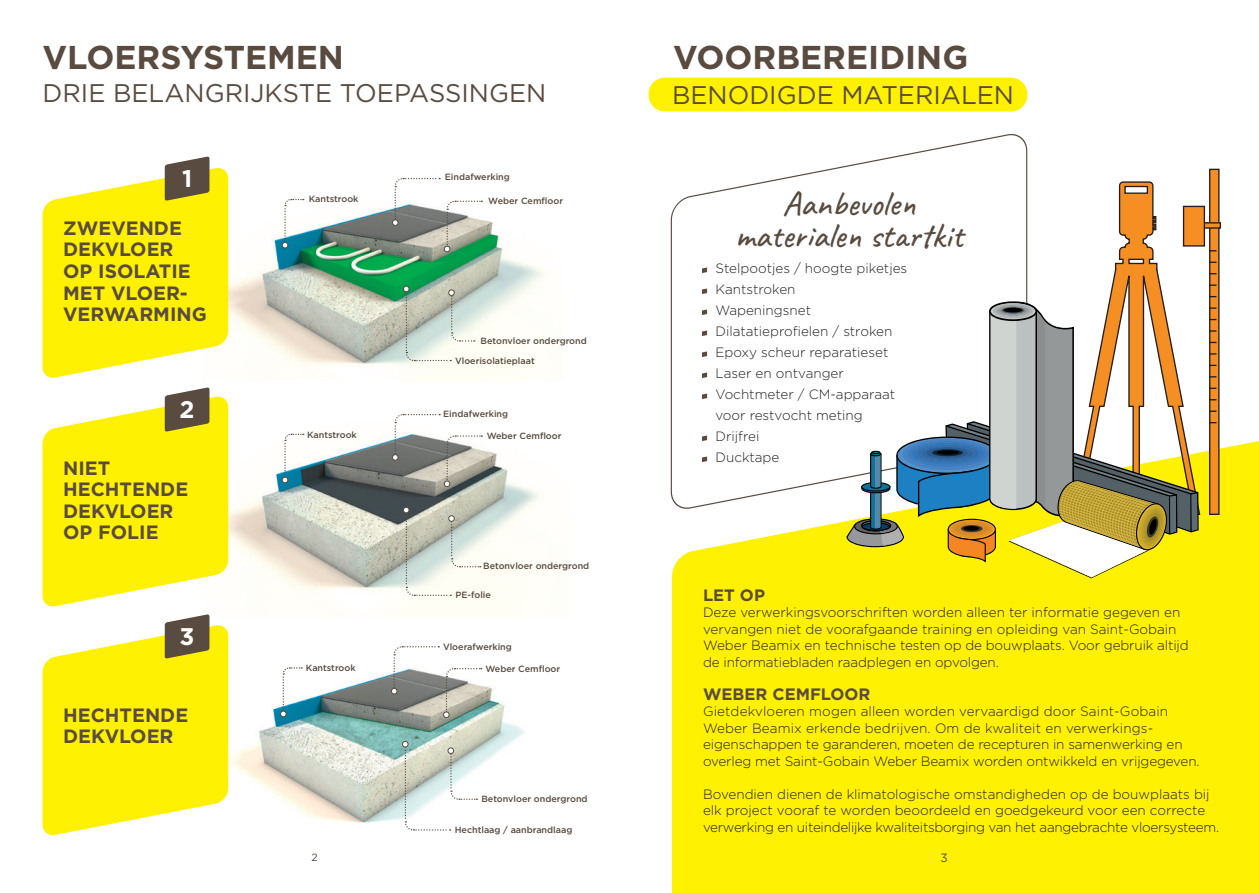
<style>
.page{position:relative;width:1259px;height:893px;background:#fff}
.page>*{position:absolute;margin:0;border:0;box-sizing:border-box;transform-origin:0 0}
.t1{font:500 34.95px/32px "Caveat";color:#594b3f;text-align:center}
.t2{font:700 33px "Gotham";color:#594b3f}
.t3{font:25.5px "Gotham";color:#594b3f}
.t4{font:700 24px "Gotham";color:#fff}
.t5{font:700 19.2px/21.6px "Gotham";color:#594b3f}
.t6{font:700 16.5px "Gotham";color:#594b3f}
.t7{font:300 13.5px/21px "Gotham";color:#231f20}
.t8{font:12px "Gotham";color:#594b3f}
.t9{font:10.5px "Gotham";color:#594b3f}
.t10{font:500 9px "Gotham";color:#594b3f}
</style>
<div class="page">
<img style="left:228px;top:189px;width:317px;height:191px">
<img style="left:228px;top:409px;width:314px;height:182px">
<img style="left:228px;top:644px;width:296px;height:179px">
<div style="left:672px;top:430px;width:587px;height:463px;background:#fff101"></div>
<svg style="left:392px;top:178px;width:90px;height:74px"></svg>
<svg style="left:403px;top:286px;width:72px;height:76px"></svg>
<svg style="left:282px;top:198px;width:22px;height:50px"></svg>
<svg style="left:392px;top:413px;width:90px;height:74px"></svg>
<svg style="left:403px;top:507px;width:78px;height:89px"></svg>
<svg style="left:282px;top:433px;width:22px;height:50px"></svg>
<svg style="left:391px;top:645px;width:91px;height:72px"></svg>
<div style="left:443px;top:711px;width:6px;height:7px;border:1px solid #594b3f;border-radius:50%"></div>
<svg style="left:402px;top:741px;width:75px;height:90px"></svg>
<svg style="left:280px;top:667px;width:22px;height:50px"></svg>
<svg style="left:43px;top:156px;width:185px;height:222px"></svg>
<svg style="left:43px;top:387px;width:185px;height:449px"></svg>
<svg style="left:670px;top:134px;width:358px;height:379px"></svg>
<div style="left:648px;top:78px;width:379px;height:34px;background:#fff101;border-radius:16px"></div>
<svg style="left:846px;top:181px;width:355px;height:398px"></svg>
<svg style="left:702px;top:267px;width:5px;height:6px"></svg>
<svg style="left:702px;top:288px;width:5px;height:6px"></svg>
<svg style="left:702px;top:309px;width:5px;height:6px"></svg>
<svg style="left:702px;top:330px;width:5px;height:6px"></svg>
<svg style="left:702px;top:351px;width:5px;height:6px"></svg>
<svg style="left:702px;top:372px;width:5px;height:6px"></svg>
<svg style="left:702px;top:393px;width:5px;height:6px"></svg>
<svg style="left:702px;top:435px;width:5px;height:6px"></svg>
<svg style="left:702px;top:456px;width:5px;height:6px"></svg>
<div style="left:1209px;top:169px;width:10px;height:345px;background:#f58e23"></div>
<div style="left:1209px;top:169px;width:10px;height:346px;border:1px solid #231f20"></div>
<div style="left:1199px;top:223px;width:21px;height:5px;background:#f58e23"></div>
<div style="left:1199px;top:222px;width:22px;height:7px;border:1px solid #231f20"></div>
<div style="left:1183px;top:206px;width:21px;height:40px;background:#f58e23"></div>
<div style="left:1182px;top:206px;width:23px;height:41px;border:1px solid #231f20"></div>
<svg style="left:1209px;top:284px;width:7px;height:2px"></svg>
<svg style="left:1209px;top:307px;width:7px;height:2px"></svg>
<svg style="left:1209px;top:330px;width:7px;height:2px"></svg>
<svg style="left:1209px;top:353px;width:7px;height:2px"></svg>
<h2 class="t2" style="left:43px;top:35px;width:303px">VLOERSYSTEMEN</h2>
<h3 class="t3" style="left:43px;top:77px;width:505px">DRIE BELANGRIJKSTE TOEPASSINGEN</h3>
<h3 class="t4" style="left:182px;top:162px;width:12px">1</h3>
<h3 class="t5" style="left:63px;top:217px;width:145px">ZWEVENDE<br>DEKVLOER<br>OP ISOLATIE<br>MET VLOER-<br>VERWARMING</h3>
<h3 class="t4" style="left:180px;top:393px;width:16px">2</h3>
<h3 class="t5" style="left:63px;top:457px;width:127px">NIET<br>HECHTENDE<br>DEKVLOER<br>OP FOLIE</h3>
<h3 class="t4" style="left:180px;top:620px;width:16px">3</h3>
<h3 class="t5" style="left:63px;top:704px;width:127px">HECHTENDE<br>DEKVLOER</h3>
<p class="t10" style="left:309px;top:193px;width:51px">Kantstrook</p>
<p class="t10" style="left:445px;top:171px;width:66px">Eindafwerking</p>
<p class="t10" style="left:488px;top:195px;width:76px">Weber Cemfloor</p>
<p class="t10" style="left:480px;top:335px;width:108px">Betonvloer ondergrond</p>
<p class="t10" style="left:455px;top:355px;width:81px">Vloerisolatieplaat</p>
<p class="t10" style="left:443px;top:408px;width:66px">Eindafwerking</p>
<p class="t10" style="left:307px;top:429px;width:51px">Kantstrook</p>
<p class="t10" style="left:487px;top:430px;width:76px">Weber Cemfloor</p>
<p class="t10" style="left:483px;top:560px;width:108px">Betonvloer ondergrond</p>
<p class="t10" style="left:455px;top:588px;width:37px">PE-folie</p>
<p class="t10" style="left:443px;top:641px;width:70px">Vloerafwerking</p>
<p class="t10" style="left:306px;top:662px;width:51px">Kantstrook</p>
<p class="t10" style="left:485px;top:663px;width:76px">Weber Cemfloor</p>
<p class="t10" style="left:481px;top:793px;width:108px">Betonvloer ondergrond</p>
<p class="t9" style="left:312px;top:850px;width:8px">2</p>
<p class="t10" style="left:455px;top:824px;width:119px">Hechtlaag / aanbrandlaag</p>
<h2 class="t2" style="left:673px;top:35px;width:297px">VOORBEREIDING</h2>
<h3 class="t3" style="left:672px;top:78px;width:343px">BENODIGDE MATERIALEN</h3>
<h1 class="t1" style="left:735px;top:188px;width:229px">Aanbevolen materialen startkit</h1>
<p class="t7" style="left:715px;top:257px;width:193px">Stelpootjes / hoogte piketjes<br>Kantstroken<br>Wapeningsnet<br>Dilatatieprofielen / stroken<br>Epoxy scheur reparatieset<br>Laser en ontvanger<br>Vochtmeter / CM-apparaat voor restvocht meting<br>Drijfrei<br>Ducktape</p>
<p class="t6" style="left:703px;top:584px;width:63px">LET OP</p>
<p class="t7" style="left:703px;top:604px;width:487px;line-height:16.5px">Deze verwerkingsvoorschriften worden alleen ter informatie gegeven en vervangen niet de voorafgaande training en opleiding van Saint-Gobain Weber Beamix en technische testen op de bouwplaats. Voor gebruik altijd de informatiebladen raadplegen en opvolgen.</p>
<p class="t6" style="left:703px;top:683px;width:169px">WEBER CEMFLOOR</p>
<p class="t7" style="left:703px;top:703px;width:498px;line-height:16.5px">Gietdekvloeren mogen alleen worden vervaardigd door Saint-Gobain Weber Beamix erkende bedrijven. Om de kwaliteit en verwerkings&shy;eigenschappen te garanderen, moeten de recepturen in samenwerking en overleg met Saint-Gobain Weber Beamix worden ontwikkeld en vrijgegeven.</p>
<p class="t7" style="left:703px;top:785px;width:517px;line-height:16.5px">Bovendien dienen de klimatologische omstandigheden op de bouwplaats bij elk project vooraf te worden beoordeeld en goedgekeurd voor een correcte verwerking en uiteindelijke kwaliteitsborging van het aangebrachte vloersysteem.</p>
<p class="t8" style="left:940px;top:850px;width:9px">3</p>
</div>
